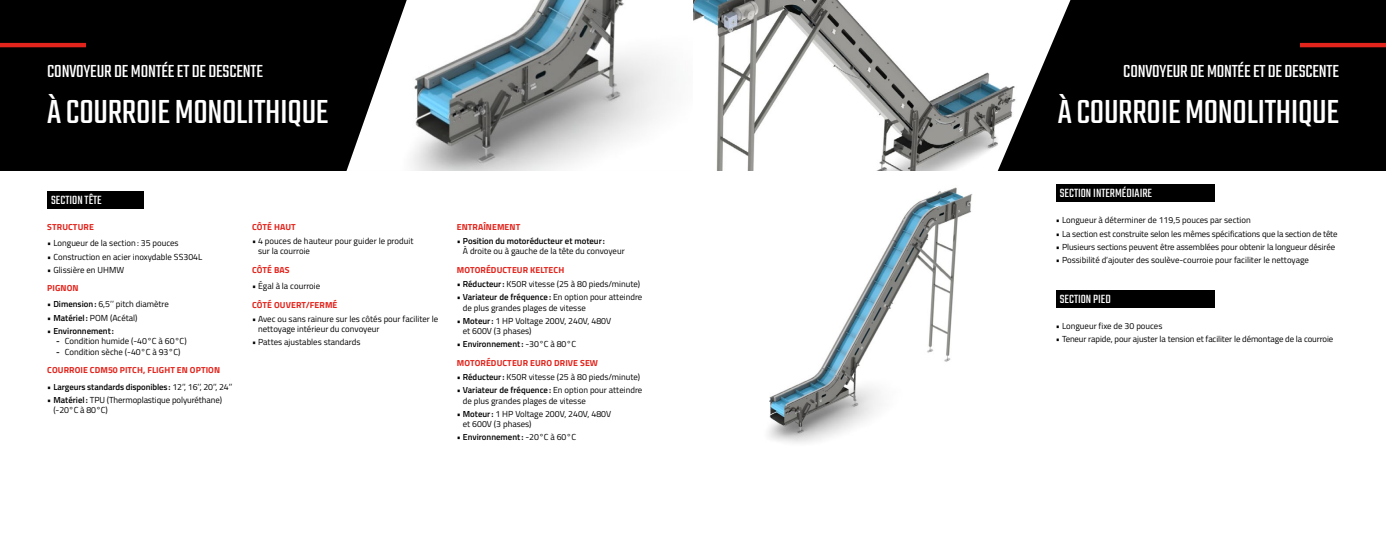
<style>
.page{position:relative;width:1386px;height:536px;background:#fff}
.page>*{position:absolute;margin:0;border:0;box-sizing:border-box;transform-origin:0 0}
.t1{font:36.75px "Teko";letter-spacing:-.01em;color:#fff}
.t2{font:19.25px "Teko";letter-spacing:-.01em;color:#fff}
.t3{font:13.12px "Teko";color:#fff}
.t4{font:8.75px/10.6px "Titillium Web";color:#000}
.t5{font:700 8.75px/18.4px "Titillium Web";letter-spacing:.01em;color:#e2241c}
.t6{font:600 8.75px "Titillium Web";color:#000}
.s1{font-weight:600}
.s2{font-weight:600;color:#000}
.s3{font-weight:400;color:#000}
.s4{font-weight:400}
</style>
<div class="page">
<img style="left:693px;top:0;width:305px;height:171px">
<svg style="left:998px;top:0;width:388px;height:171px;background:#171717"></svg>
<svg style="left:412px;top:0;width:259px;height:171px"></svg>
<svg style="left:0;top:0;width:407px;height:171px;background:#131313"></svg>
<div style="left:47px;top:191px;width:97px;height:17px;background:#000"></div>
<div style="left:1056px;top:184px;width:159px;height:17px;background:#000"></div>
<div style="left:1056px;top:290px;width:159px;height:17px;background:#000"></div>
<hr style="left:1300px;top:43px;width:86px;height:4px;background:#e2241c">
<img style="left:768px;top:187px;width:205px;height:256px">
<hr style="left:0;top:43px;width:86px;height:4px;background:#e2241c">
<h2 class="t2" style="left:47px;top:62px;width:217px">CONVOYEUR DE MONTÉE ET DE DESCENTE</h2>
<h2 class="t2" style="left:1123px;top:62px;width:217px">CONVOYEUR DE MONTÉE ET DE DESCENTE</h2>
<h1 class="t1" style="left:47px;top:94px;width:283px">À COURROIE MONOLITHIQUE</h1>
<h1 class="t1" style="left:1058px;top:94px;width:283px">À COURROIE MONOLITHIQUE</h1>
<h3 class="t3" style="left:51px;top:193px;width:52px">SECTION TÊTE</h3>
<p class="t5" style="left:47px;top:217px;width:48px">STRUCTURE</p>
<p class="t4" style="left:47px;top:238px;width:133px">• Longueur de la section : 35 pouces</p>
<p class="t4" style="left:47px;top:251px;width:157px">• Construction en acier inoxydable SS304L</p>
<p class="t4" style="left:47px;top:264px;width:78px">• Glissière en UHMW</p>
<p class="t5" style="left:47px;top:278px;width:33px">PIGNON</p>
<p class="t4" style="left:47px;top:299px;width:123px"><span class="s1">• Dimension :</span> 6,5’’ pitch diamètre</p>
<p class="t4" style="left:47px;top:312px;width:92px"><span class="s1">• Matériel :</span> POM (Acétal)</p>
<p class="t6" style="left:47px;top:327px;width:68px">• Environnement :</p>
<p class="t4" style="left:56px;top:336px;width:132px"><span class="s1">-</span> Condition humide (-40°C à 60°C)</p>
<p class="t5" style="left:47px;top:342px;width:174px;text-indent:9px"><span class="s2">-</span> <span class="s3">Condition sèche (-40°C à 93°C)<br></span>COURROIE CDM50 PITCH, FLIGHT EN OPTION</p>
<p class="t6" style="left:47px;top:383px;width:187px">• Largeurs standards disponibles : <span class="s4">12’’, 16’’, 20’’, 24’’</span></p>
<p class="t4" style="left:53px;top:394px;width:170px;text-indent:-6px"><span class="s1">• Matériel :</span> TPU (Thermoplastique polyuréthane) (-20°C à 80°C)</p>
<p class="t5" style="left:252px;top:217px;width:45px">CÔTÉ HAUT</p>
<p class="t4" style="left:258px;top:235px;width:157px;text-indent:-6px">• 4 pouces de hauteur pour guider le produit sur la courroie</p>
<p class="t5" style="left:252px;top:260px;width:39px">CÔTÉ BAS</p>
<p class="t4" style="left:252px;top:281px;width:70px">• Égal à la courroie</p>
<p class="t5" style="left:252px;top:295px;width:87px">CÔTÉ OUVERT/FERMÉ</p>
<p class="t4" style="left:258px;top:313px;width:182px;text-indent:-6px">• Avec ou sans rainure sur les côtés pour faciliter le nettoyage intérieur du convoyeur</p>
<p class="t4" style="left:252px;top:337px;width:110px">• Pattes ajustables standards</p>
<p class="t5" style="left:457px;top:217px;width:65px">ENTRAÎNEMENT</p>
<p class="t6" style="left:457px;top:237px;width:150px">• Position du motoréducteur et moteur :</p>
<p class="t4" style="left:463px;top:246px;width:163px">À droite ou à gauche de la tête du convoyeur</p>
<p class="t5" style="left:457px;top:260px;width:109px">MOTORÉDUCTEUR KELTECH</p>
<p class="t4" style="left:457px;top:278px;width:185px"><span class="s1">• Réducteur :</span> K50R vitesse (25 à 80 pieds/minute)</p>
<p class="t4" style="left:463px;top:291px;width:181px;text-indent:-6px"><span class="s1">• Variateur de fréquence :</span> En option pour atteindre de plus grandes plages de vitesse</p>
<p class="t4" style="left:463px;top:315px;width:150px;text-indent:-6px"><span class="s1">• Moteur :</span> 1 HP Voltage 200V, 240V, 480V et 600V (3 phases)</p>
<p class="t5" style="left:457px;top:334px;width:143px"><span class="s2">• Environnement :</span> <span class="s3">-30°C à 80°C<br></span>MOTORÉDUCTEUR EURO DRIVE SEW</p>
<p class="t4" style="left:457px;top:371px;width:185px"><span class="s1">• Réducteur :</span> K50R vitesse (25 à 80 pieds/minute)</p>
<p class="t4" style="left:463px;top:384px;width:181px;text-indent:-6px"><span class="s1">• Variateur de fréquence :</span> En option pour atteindre de plus grandes plages de vitesse</p>
<p class="t4" style="left:463px;top:408px;width:150px;text-indent:-6px"><span class="s1">• Moteur :</span> 1 HP Voltage 200V, 240V, 480V et 600V (3 phases)</p>
<p class="t6" style="left:457px;top:433px;width:121px">• Environnement : <span class="s4">-20°C à 60°C</span></p>
<h3 class="t3" style="left:1060px;top:187px;width:94px">SECTION INTERMÉDIAIRE</h3>
<p class="t4" style="left:1056px;top:215px;width:196px">• Longueur à déterminer de 119,5 pouces par section</p>
<p class="t4" style="left:1056px;top:228px;width:283px">• La section est construite selon les mêmes spécifications que la section de tête</p>
<p class="t4" style="left:1056px;top:241px;width:281px">• Plusieurs sections peuvent être assemblées pour obtenir la longueur désirée</p>
<p class="t4" style="left:1056px;top:254px;width:255px">• Possibilité d’ajouter des soulève-courroie pour faciliter le nettoyage</p>
<h3 class="t3" style="left:1060px;top:292px;width:53px">SECTION PIED</h3>
<p class="t4" style="left:1056px;top:320px;width:108px">• Longueur fixe de 30 pouces</p>
<p class="t4" style="left:1056px;top:333px;width:279px">• Teneur rapide, pour ajuster la tension et faciliter le démontage de la courroie</p>
</div>
